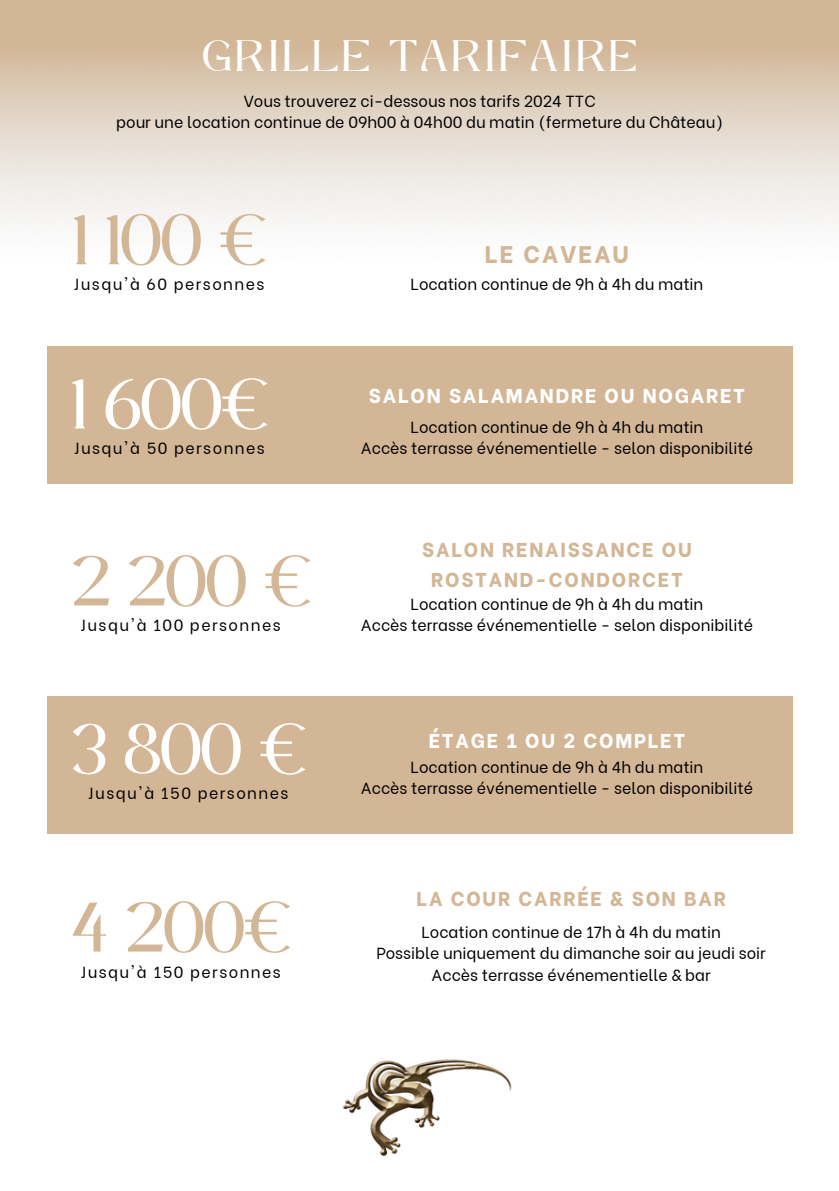
<style>
.page{position:relative;width:839px;height:1191px;background:#fff}
.page>*{position:absolute;margin:0;border:0;box-sizing:border-box;transform-origin:0 0}
.t1{font:70px "Auten Shany";color:#d2b695}
.t2{font:70px "Auten Shany";color:#fff}
.t3{font:44px "Auten Shany";letter-spacing:.09em;color:#fff}
.t4{font:800 24px "Be Vietnam";letter-spacing:.09em;color:#d2b695}
.t5{font:800 20px/30px "Be Vietnam";letter-spacing:.09em;color:#d2b695;text-align:center}
.t6{font:800 20px "Be Vietnam";letter-spacing:.09em;color:#fff}
.t7{font:16px "Be Vietnam";color:#000}
.t8{font:16px "Be Vietnam";letter-spacing:.09em;color:#000}
</style>
<div class="page">
<div style="left:47px;top:346px;width:745px;height:138px;background:#d2b695"></div>
<div style="left:47px;top:697px;width:745px;height:137px;background:#d2b695"></div>
<img style="left:342px;top:1059px;width:170px;height:97px">
<p class="t3" style="left:203px;top:38px;width:435px">GRILLE TARIFAIRE</p>
<h1 class="t7" style="left:244px;top:88px;width:353px">Vous trouverez ci-dessous nos tarifs 2024 TTC</h1>
<p class="t7" style="left:116px;top:109px;width:608px">pour une location continue de 09h00 à 04h00 du matin (fermeture du Château)</p>
<h4 class="t1" style="left:74px;top:212px;width:194px">1 100 €</h4>
<p class="t8" style="left:74px;top:271px;width:192px">Jusqu'à 60 personnes</p>
<h2 class="t2" style="left:72px;top:376px;width:198px">1 600€</h2>
<p class="t8" style="left:74px;top:435px;width:192px">Jusqu'à 50 personnes</p>
<p class="t1" style="left:72px;top:553px;width:241px">2 200 €</p>
<p class="t8" style="left:81px;top:612px;width:202px">Jusqu'à 100 personnes</p>
<p class="t2" style="left:72px;top:721px;width:235px">3 800 €</p>
<p class="t8" style="left:88px;top:780px;width:202px">Jusqu'à 150 personnes</p>
<p class="t1" style="left:72px;top:899px;width:220px">4 200€</p>
<p class="t8" style="left:81px;top:958px;width:202px">Jusqu'à 150 personnes</p>
<p class="t4" style="left:485px;top:234px;width:146px">LE CAVEAU</p>
<p class="t7" style="left:410px;top:271px;width:294px">Location continue de 9h à 4h du matin</p>
<p class="t6" style="left:369px;top:379px;width:377px">SALON SALAMANDRE OU NOGARET</p>
<h1 class="t7" style="left:410px;top:414px;width:294px">Location continue de 9h à 4h du matin</h1>
<h3 class="t7" style="left:361px;top:435px;width:393px">Accès terrasse événementielle - selon disponibilité</h3>
<h1 class="t5" style="left:422px;top:533px;width:271px">SALON RENAISSANCE OU<br>ROSTAND-CONDORCET</h1>
<p class="t7" style="left:410px;top:591px;width:294px">Location continue de 9h à 4h du matin</p>
<h4 class="t7" style="left:361px;top:612px;width:393px">Accès terrasse événementielle - selon disponibilité</h4>
<h1 class="t6" style="left:428px;top:724px;width:258px">ÉTAGE 1 OU 2 COMPLET</h1>
<p class="t7" style="left:410px;top:754px;width:294px">Location continue de 9h à 4h du matin</p>
<h4 class="t7" style="left:361px;top:775px;width:393px">Accès terrasse événementielle - selon disponibilité</h4>
<h1 class="t5" style="left:416px;top:882px;width:311px">LA COUR CARRÉE &amp; SON BAR</h1>
<p class="t7" style="left:421px;top:919px;width:301px">Location continue de 17h à 4h du matin</p>
<h4 class="t7" style="left:376px;top:940px;width:391px">Possible uniquement du dimanche soir au jeudi soir</h4>
<p class="t7" style="left:431px;top:961px;width:280px">Accès terrasse événementielle &amp; bar</p>
</div>
